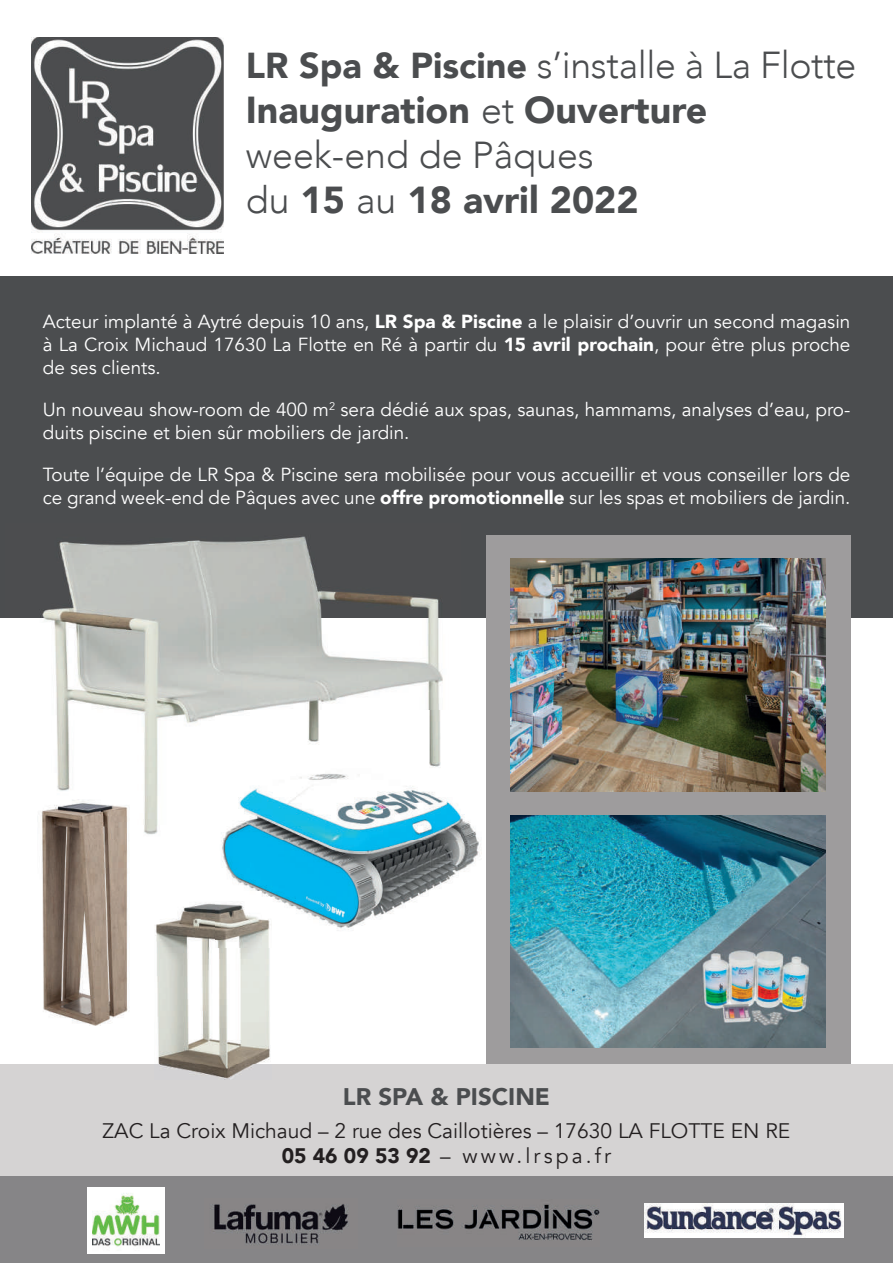
<style>
.page{position:relative;width:893px;height:1263px;background:#fff}
.page>*{position:absolute;margin:0;border:0;box-sizing:border-box;transform-origin:0 0}
.t1{font:300 37.5px/45px "Avenir";letter-spacing:-.01em;color:#4b4d4f}
.t2{font:900 24px "Avenir";color:#4b4d4f}
.t3{font:21px/25.2px "Avenir";color:#231f20;text-align:center}
.t4{font:18.9px/22.6px "Avenir";color:#fff}
.s1{font-weight:900;font-size:36px}
.s2{font-weight:900}
</style>
<div class="page">
<div style="left:0;top:276px;width:893px;height:342px;background:#4b4d4f"></div>
<img style="left:32px;top:37px;width:192px;height:216px">
<div style="left:486px;top:536px;width:364px;height:727px;background:#9e9c9d"></div>
<img style="left:42px;top:536px;width:401px;height:299px">
<img style="left:41px;top:799px;width:93px;height:226px">
<img style="left:510px;top:559px;width:316px;height:233px">
<img style="left:510px;top:815px;width:316px;height:233px">
<div style="left:0;top:1065px;width:893px;height:171px;background:#d5d3d3"></div>
<div style="left:0;top:1176px;width:893px;height:87px;background:#868587"></div>
<div style="left:87px;top:1187px;width:77px;height:66px;background:#fff"></div>
<img style="left:93px;top:1193px;width:66px;height:54px">
<img style="left:397px;top:1204px;width:203px;height:36px">
<img style="left:214px;top:1204px;width:134px;height:41px">
<img style="left:644px;top:1203px;width:199px;height:35px">
<img style="left:430px;top:814px;width:52px;height:76px">
<img style="left:221px;top:839px;width:209px;height:92px">
<img style="left:216px;top:711px;width:245px;height:128px">
<img style="left:154px;top:903px;width:118px;height:176px">
<img style="left:216px;top:901px;width:56px;height:47px">
<h1 class="t1" style="left:246px;top:43px;width:612px"><span class="s1">LR Spa &amp; Piscine</span> s’installe à La Flotte<br><span class="s2">Inauguration</span> et <span class="s2">Ouverture </span>week-end de Pâques<br>du <span class="s2">15</span> au <span class="s2">18 avril 2022</span></h1>
<p class="t4" style="left:43px;top:311px;width:809px;text-align:justify">Acteur implanté à Aytré depuis 10 ans, <span class="s2">LR Spa &amp; Piscine</span> a le plaisir d’ouvrir un second magasin à La Croix Michaud 17630 La Flotte en Ré à partir du <span class="s2">15 avril prochain</span>, pour être plus proche de ses clients.</p>
<p class="t4" style="left:43px;top:399px;width:809px">Un nouveau show-room de 400 m<sup>2</sup> sera dédié aux spas, saunas, hammams, analyses d’eau, pro&shy;duits piscine et bien sûr mobiliers de jardin.</p>
<p class="t4" style="left:43px;top:464px;width:809px">Toute l’équipe de LR Spa &amp; Piscine sera mobilisée pour vous accueillir et vous conseiller lors de ce grand week-end de Pâques avec une <span class="s2">offre promotionnelle</span> sur les spas et mobiliers de jardin.</p>
<p class="t2" style="left:343px;top:1076px;width:209px">LR SPA &amp; PISCINE</p>
<p class="t3" style="left:103px;top:1118px;width:689px">ZAC La Croix Michaud – 2 rue des Caillotières – 17630 LA FLOTTE EN RE<br><span class="s2">05 46 09 53 92</span> – www.lrspa.fr</p>
</div>
